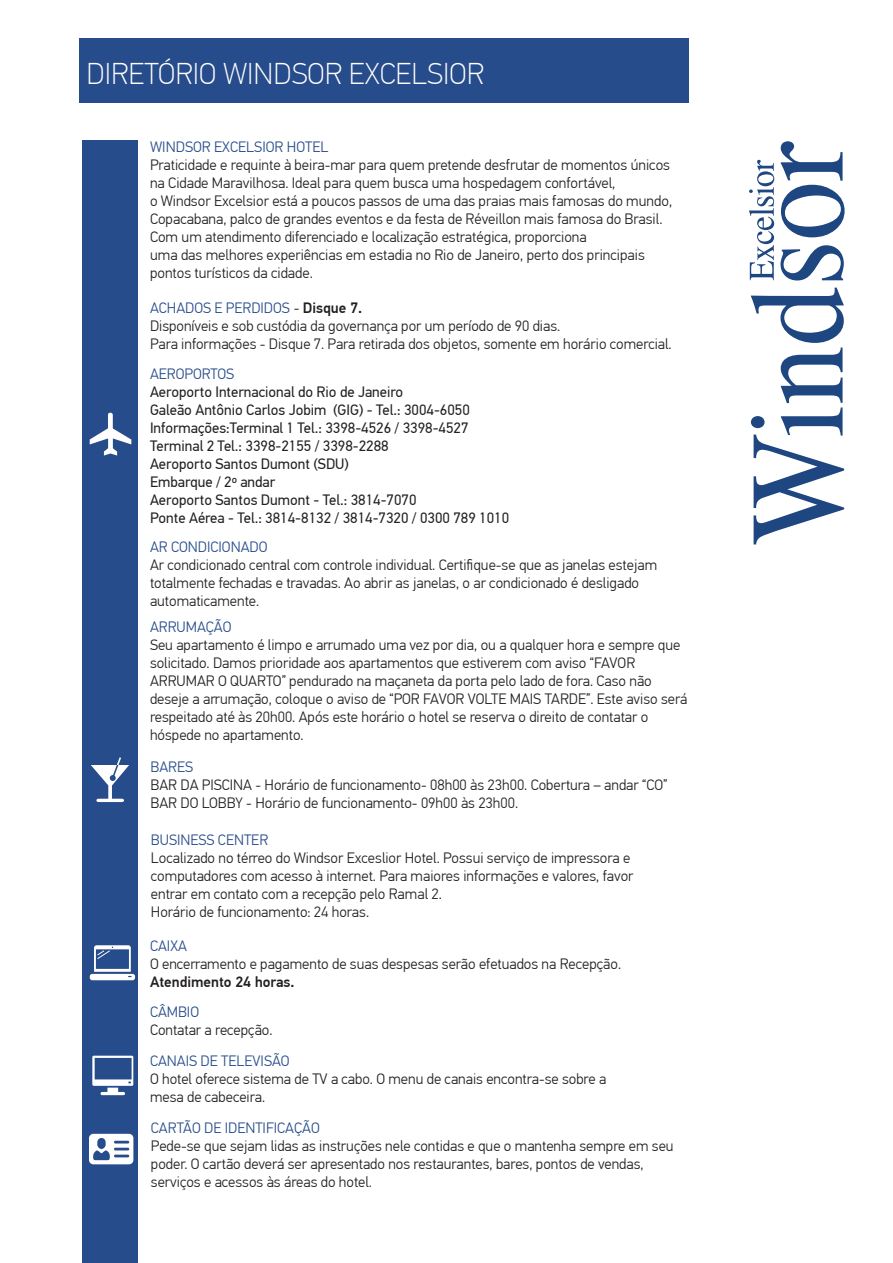
<style>
.page{position:relative;width:893px;height:1263px;background:#fff}
.page>*{position:absolute;margin:0;border:0;box-sizing:border-box;transform-origin:0 0}
.t1{font:100 30px "PF Din Text Pro";color:#fff}
.t2{font:300 15px/18px "PF Din Text Pro";color:#231f20}
.t3{font:15px/18px "PF Din Text Pro";color:#231f20}
.t4{font:300 15px "PF Din Text Pro";color:#274c8b}
.t5{font:500 15px "PF Din Text Pro";color:#231f20}
.s1{color:#274c8b}
.s2{font-weight:500}
</style>
<div class="page">
<div style="left:82px;top:140px;width:56px;height:1123px;background:#274c8b"></div>
<div style="left:80px;top:38px;width:608px;height:65px;background:#274c8b"></div>
<svg style="left:90px;top:413px;width:41px;height:42px"></svg>
<svg style="left:90px;top:945px;width:45px;height:35px"></svg>
<svg style="left:92px;top:1056px;width:41px;height:39px"></svg>
<svg style="left:91px;top:757px;width:38px;height:45px"></svg>
<svg style="left:89px;top:1134px;width:44px;height:30px"></svg>
<svg style="left:749px;top:160px;width:25px;height:120px"></svg>
<svg style="left:751px;top:288px;width:93px;height:256px"></svg>
<svg style="left:780px;top:245px;width:64px;height:35px"></svg>
<svg style="left:781px;top:141px;width:64px;height:96px"></svg>
<h1 class="t1" style="left:87px;top:57px;width:399px">DIRETÓRIO WINDSOR EXCELSIOR</h1>
<p class="t4" style="left:150px;top:138px;width:180px">WINDSOR EXCELSIOR HOTEL</p>
<p class="t2" style="left:150px;top:156px;width:524px">Praticidade e requinte à beira-mar para quem pretende desfrutar de momentos únicos na Cidade Maravilhosa. Ideal para quem busca uma hospedagem confortável,<br>o Windsor Excelsior está a poucos passos de uma das praias mais famosas do mundo, Copacabana, palco de grandes eventos e da festa de Réveillon mais famosa do Brasil.<br>Com um atendimento diferenciado e localização estratégica, proporciona<br>uma das melhores experiências em estadia no Rio de Janeiro, perto dos principais pontos turísticos da cidade.</p>
<p class="t2" style="left:150px;top:299px;width:523px"><span class="s1">ACHADOS E PERDIDOS</span> - <span class="s2">Disque 7.<br></span>Disponíveis e sob custódia da governança por um período de 90 dias.<br>Para informações - Disque 7. Para retirada dos objetos, somente em horário comercial.</p>
<p class="t4" style="left:150px;top:366px;width:86px">AEROPORTOS</p>
<p class="t3" style="left:150px;top:383px;width:361px">Aeroporto Internacional do Rio de Janeiro<br>Galeão Antônio Carlos Jobim (GIG) - Tel.: 3004-6050<br>Informações:Terminal 1 Tel.: 3398-4526 / 3398-4527<br>Terminal 2 Tel.: 3398-2155 / 3398-2288<br>Aeroporto Santos Dumont (SDU)<br>Embarque / 2º andar<br>Aeroporto Santos Dumont - Tel.: 3814-7070<br>Ponte Aérea - Tel.: 3814-8132 / 3814-7320 / 0300 789 1010</p>
<p class="t4" style="left:150px;top:539px;width:119px">AR CONDICIONADO</p>
<p class="t2" style="left:150px;top:556px;width:509px">Ar condicionado central com controle individual. Certifique-se que as janelas estejam totalmente fechadas e travadas. Ao abrir as janelas, o ar condicionado é desligado automaticamente.</p>
<p class="t4" style="left:150px;top:619px;width:83px">ARRUMAÇÃO</p>
<p class="t2" style="left:150px;top:636px;width:539px">Seu apartamento é limpo e arrumado uma vez por dia, ou a qualquer hora e sempre que solicitado. Damos prioridade aos apartamentos que estiverem com aviso “FAVOR ARRUMAR O QUARTO” pendurado na maçaneta da porta pelo lado de fora. Caso não deseje a arrumação, coloque o aviso de “POR FAVOR VOLTE MAIS TARDE”. Este aviso será respeitado até às 20h00. Após este horário o hotel se reserva o direito de contatar o hóspede no apartamento.</p>
<p class="t4" style="left:150px;top:758px;width:44px">BARES</p>
<p class="t2" style="left:150px;top:776px;width:518px">BAR DA PISCINA - Horário de funcionamento- 08h00 às 23h00. Cobertura – andar “CO”<br>BAR DO LOBBY - Horário de funcionamento- 09h00 às 23h00.</p>
<p class="t4" style="left:151px;top:831px;width:119px">BUSINESS CENTER</p>
<p class="t2" style="left:151px;top:849px;width:484px">Localizado no térreo do Windsor Exceslior Hotel. Possui serviço de impressora e computadores com acesso à internet. Para maiores informações e valores, favor entrar em contato com a recepção pelo Ramal 2.<br>Horário de funcionamento: 24 horas.</p>
<p class="t4" style="left:150px;top:937px;width:38px">CAIXA</p>
<p class="t2" style="left:150px;top:955px;width:473px">O encerramento e pagamento de suas despesas serão efetuados na Recepção.</p>
<p class="t5" style="left:150px;top:973px;width:146px">Atendimento 24 horas.</p>
<p class="t4" style="left:150px;top:1003px;width:51px">CÂMBIO</p>
<p class="t2" style="left:150px;top:1021px;width:124px">Contatar a recepção.</p>
<p class="t4" style="left:150px;top:1053px;width:141px">CANAIS DE TELEVISÃO</p>
<p class="t2" style="left:150px;top:1070px;width:458px">O hotel oferece sistema de TV a cabo. O menu de canais encontra-se sobre a mesa de cabeceira.</p>
<p class="t4" style="left:151px;top:1120px;width:170px">CARTÃO DE IDENTIFICAÇÃO</p>
<p class="t2" style="left:151px;top:1137px;width:524px">Pede-se que sejam lidas as instruções nele contidas e que o mantenha sempre em seu poder. O cartão deverá ser apresentado nos restaurantes, bares, pontos de vendas, serviços e acessos às áreas do hotel.</p>
</div>
